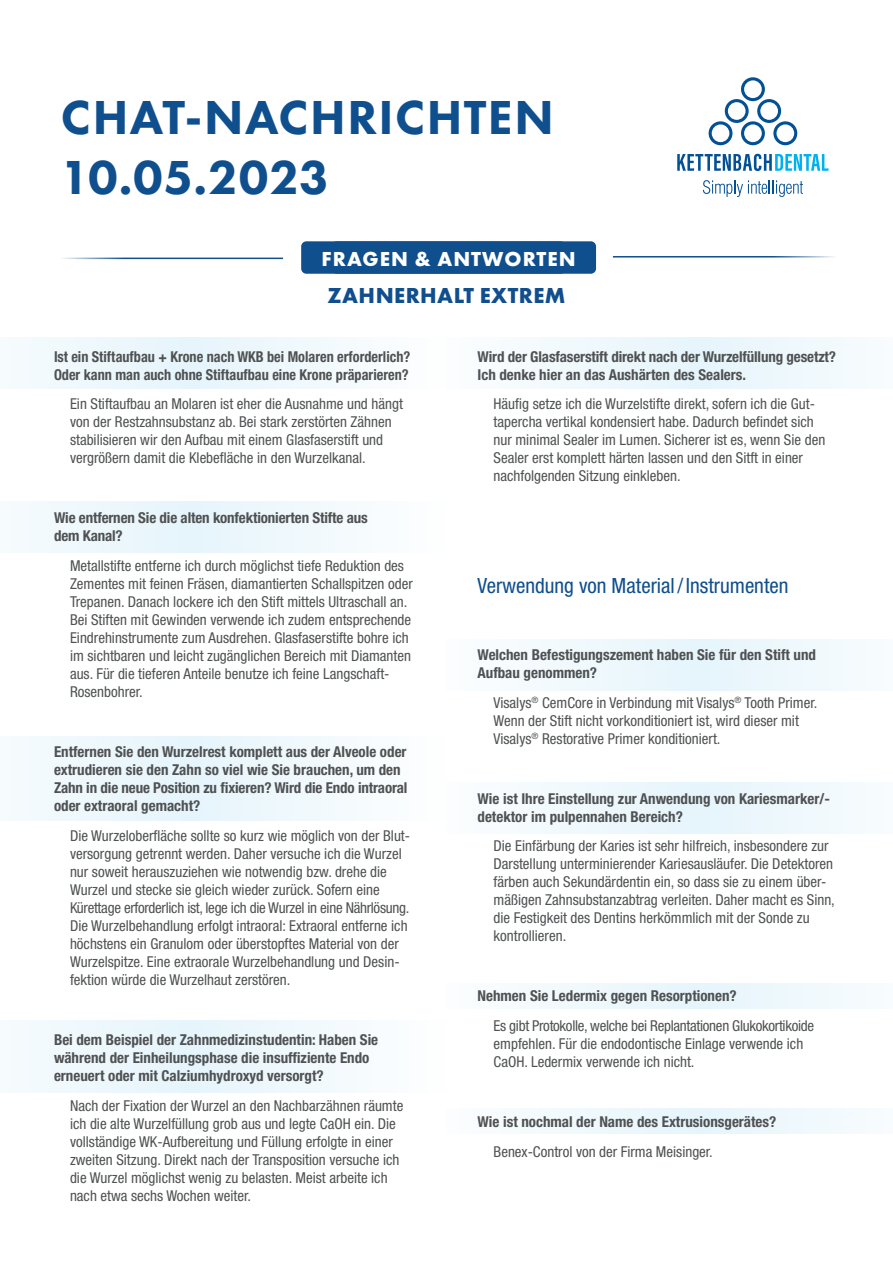
<style>
.page{position:relative;width:893px;height:1263px;background:#fff}
.page>*{position:absolute;margin:0;border:0;box-sizing:border-box;transform-origin:0 0}
.t1{font:800 49.5px/59.4px "Futura PT";letter-spacing:.025em;color:#104f8e}
.Headline_Bühne{font:700 22.5px "Futura PT";letter-spacing:.02em;color:#104e8d}
.Copy{font:condensed 21px "Helvetica Neue LTW1 G";color:#104e8d}
.t2{font:700 21px "Futura PT";letter-spacing:.05em;color:#fff}
.Copy-2{font:condensed 15px/18px "Helvetica Neue LTW1 G";color:#4f5152}
.Copy-3{font:700 condensed 15px/18px "Helvetica Neue LTW1 G";color:#4f5152}
.Copy-4{font:700 condensed 15px/18px "Helvetica Neue LTW1 G";color:#4f5152;scale:.95 1}
</style>
<div class="page">
<div style="left:446px;top:1108px;width:447px;height:26px;background:#f0f9fd"></div>
<div style="left:446px;top:782px;width:447px;height:51px;background:#f0f9fd"></div>
<div style="left:446px;top:983px;width:447px;height:26px;background:#f0f9fd"></div>
<div style="left:446px;top:639px;width:447px;height:51px;background:#f0f9fd"></div>
<div style="left:446px;top:338px;width:447px;height:51px;background:#f0f9fd"></div>
<div style="left:0;top:1020px;width:446px;height:73px;background:#f0f9fd"></div>
<div style="left:0;top:736px;width:446px;height:85px;background:#f0f9fd"></div>
<div style="left:0;top:502px;width:446px;height:51px;background:#f0f9fd"></div>
<div style="left:0;top:338px;width:446px;height:51px;background:#f0f9fd"></div>
<svg style="left:677px;top:154px;width:152px;height:17px"></svg>
<svg style="left:703px;top:180px;width:100px;height:17px"></svg>
<svg style="left:709px;top:77px;width:88px;height:68px"></svg>
<hr style="left:41px;top:258px;width:242px;height:1px;background:#104e8d">
<hr style="left:613px;top:256px;width:242px;height:2px;background:#104e8d">
<div style="left:301px;top:241px;width:295px;height:33px;background:#104f8e;border-radius:5px"></div>
<p class="t1" style="left:61px;top:87px;width:495px">CHAT‐NACHRICHTEN<br>10.05.2023</p>
<p class="t2" style="left:322px;top:246px;width:255px">FRAGEN &amp; ANTWORTEN</p>
<p class="t2" style="left:339px;top:246px;width:221px">BISSREGISTRIERUNG</p>
<p class="Headline_Bühne" style="left:328px;top:281px;width:239px">ZAHNERHALT EXTREM</p>
<p class="Copy-4" style="left:54px;top:347px;width:377px">Ist ein Stiftaufbau + Krone nach WKB bei Molaren erforderlich?<br>Oder kann man auch ohne Stiftaufbau eine Krone präparieren?</p>
<p class="Copy-2" style="left:70px;top:395px;width:334px">Ein Stiftaufbau an Molaren ist eher die Ausnahme und hängt von der Restzahnsubstanz ab. Bei stark zerstörten Zähnen stabilisieren wir den Aufbau mit einem Glasfaserstift und vergrößern damit die Klebefläche in den Wurzelkanal.</p>
<p class="Copy-3" style="left:54px;top:509px;width:315px">Wie entfernen Sie die alten konfektionierten Stifte aus dem Kanal?</p>
<p class="Copy-2" style="left:70px;top:557px;width:344px">Metallstifte entferne ich durch möglichst tiefe Reduktion des Zementes mit feinen Fräsen, diamantierten Schallspitzen oder Trepanen. Danach lockere ich den Stift mittels Ultraschall an.<br>Bei Stiften mit Gewinden verwende ich zudem entsprechende Eindrehinstrumente zum Ausdrehen. Glasfaserstifte bohre ich im sichtbaren und leicht zugänglichen Bereich mit Diamanten aus. Für die tieferen Anteile benutze ich feine Langschaft-Rosenbohrer.</p>
<p class="Copy-3" style="left:54px;top:743px;width:355px">Entfernen Sie den Wurzelrest komplett aus der Alveole oder extrudieren sie den Zahn so viel wie Sie brauchen, um den Zahn in die neue Position zu fixieren? Wird die Endo intraoral oder extraoral gemacht?</p>
<p class="Copy-2" style="left:70px;top:827px;width:342px">Die Wurzeloberfläche sollte so kurz wie möglich von der Blut&shy;versorgung getrennt werden. Daher versuche ich die Wurzel nur soweit herauszuziehen wie notwendig bzw. drehe die Wurzel und stecke sie gleich wieder zurück. Sofern eine Kürettage erforderlich ist, lege ich die Wurzel in eine Nährlösung.<br>Die Wurzelbehandlung erfolgt intraoral: Extraoral entferne ich höchstens ein Granulom oder überstopftes Material von der Wurzelspitze. Eine extraorale Wurzelbehandlung und Desin&shy;fektion würde die Wurzelhaut zerstören.</p>
<p class="Copy-3" style="left:54px;top:1030px;width:326px">Bei dem Beispiel der Zahnmedizinstudentin: Haben Sie während der Einheilungsphase die insuffiziente Endo erneuert oder mit Calziumhydroxyd versorgt?</p>
<p class="Copy-2" style="left:70px;top:1096px;width:335px">Nach der Fixation der Wurzel an den Nachbarzähnen räumte ich die alte Wurzelfüllung grob aus und legte CaOH ein. Die vollständige WK-Aufbereitung und Füllung erfolgte in einer zweiten Sitzung. Direkt nach der Transposition versuche ich die Wurzel möglichst wenig zu belasten. Meist arbeite ich nach etwa sechs Wochen weiter.</p>
<p class="Copy-3" style="left:477px;top:347px;width:360px">Wird der Glasfaserstift direkt nach der Wurzelfüllung gesetzt?<br>Ich denke hier an das Aushärten des Sealers.</p>
<p class="Copy-2" style="left:494px;top:395px;width:333px">Häufig setze ich die Wurzelstifte direkt, sofern ich die Gut&shy;tapercha vertikal kondensiert habe. Dadurch befindet sich nur minimal Sealer im Lumen. Sicherer ist es, wenn Sie den Sealer erst komplett härten lassen und den Sitft in einer nachfolgenden Sitzung einkleben.</p>
<p class="Copy" style="left:477px;top:573px;width:312px">Verwendung von Material/Instrumenten</p>
<p class="Copy-3" style="left:477px;top:645px;width:340px">Welchen Befestigungszement haben Sie für den Stift und<br>Aufbau genommen?</p>
<p class="Copy-2" style="left:494px;top:693px;width:325px">Visalys<sup>®</sup> CemCore in Verbindung mit Visalys<sup>®</sup> Tooth Primer.<br>Wenn der Stift nicht vorkonditioniert ist, wird dieser mit<br>Visalys<sup>®</sup> Restorative Primer konditioniert.</p>
<p class="Copy-3" style="left:477px;top:789px;width:354px">Wie ist Ihre Einstellung zur Anwendung von Kariesmarker/- detektor im pulpennahen Bereich?</p>
<p class="Copy-2" style="left:494px;top:837px;width:343px">Die Einfärbung der Karies ist sehr hilfreich, insbesondere zur Darstellung unterminierender Kariesausläufer. Die Detektoren färben auch Sekundärdentin ein, so dass sie zu einem über&shy;mäßigen Zahnsubstanzabtrag verleiten. Daher macht es Sinn, die Festigkeit des Dentins herkömmlich mit der Sonde zu kontrollieren.</p>
<p class="Copy-3" style="left:477px;top:987px;width:261px">Nehmen Sie Ledermix gegen Resorptionen?</p>
<p class="Copy-2" style="left:494px;top:1017px;width:322px">Es gibt Protokolle, welche bei Replantationen Glukokortikoide empfehlen. Für die endodontische Einlage verwende ich<br>CaOH. Ledermix verwende ich nicht.</p>
<p class="Copy-3" style="left:477px;top:1113px;width:300px">Wie ist nochmal der Name des Extrusionsgerätes?</p>
<p class="Copy-2" style="left:494px;top:1143px;width:221px">Benex-Control von der Firma Meisinger.</p>
</div>
